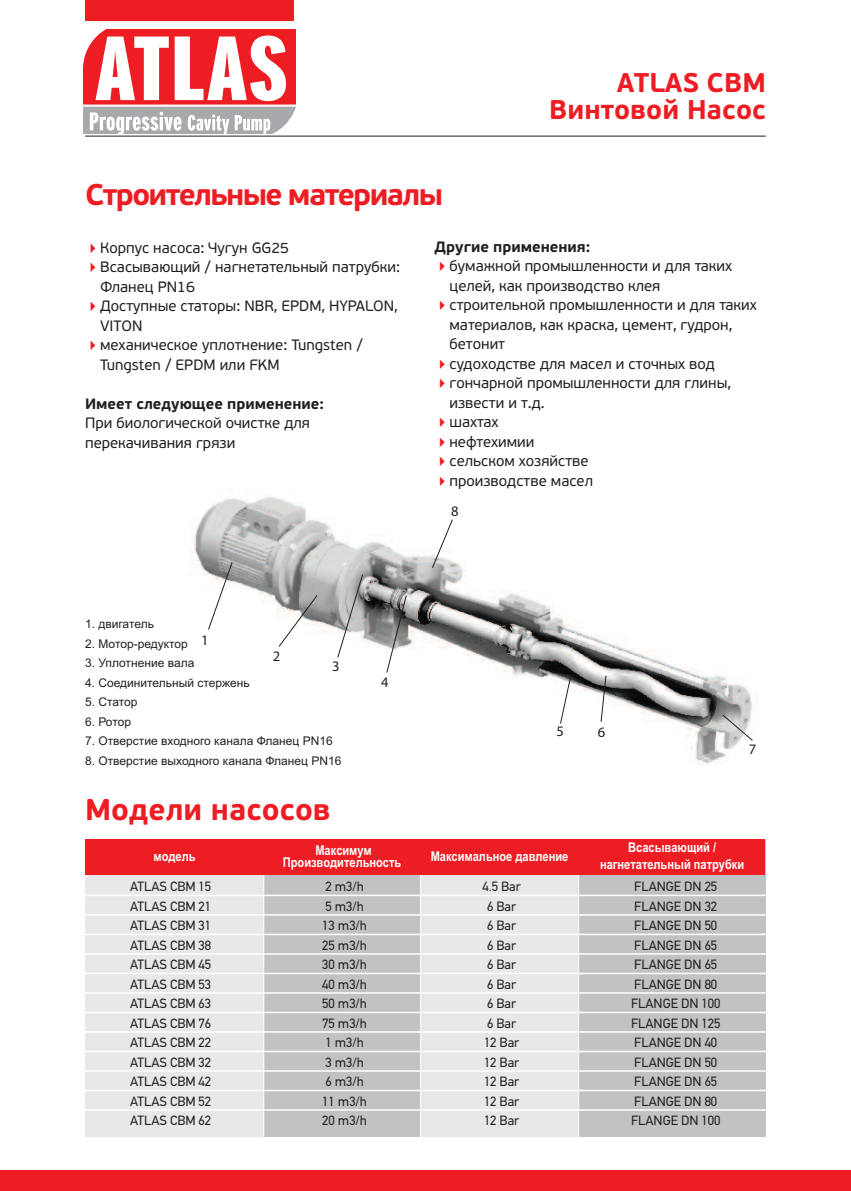
<style>
.page{position:relative;width:851px;height:1191px;background:#fff}
.page>*{position:absolute;margin:0;border:0;box-sizing:border-box;transform-origin:0 0}
.t1{font:700 30px "PF Beau Sans Pro";letter-spacing:-.055em;color:#ee1d23}
.t2{font:700 30px "PF Beau Sans Pro";color:#ee1d23}
.t3{font:700 27px/27px "PF Beau Sans Pro";color:#ee1d23;text-align:right}
.t4{font:15px/19.5px "PF Beau Sans Pro";color:#231f20}
.t5{font:700 15px "PF Beau Sans Pro";color:#231f20}
.t6{font:14.55px "Myriad Pro";color:#231f20}
.t7{font:13.5px "PF Din Text";color:#231f20}
.t8{font:700 13.5px/12px "Arial Narrow";color:#fff;text-align:center}
.t9{font:12px "Arial";color:#231f20}
.s1{color:#ee1d23}
</style>
<div class="page">
<div style="left:0;top:1169px;width:850px;height:22px;background:#ee1d23"></div>
<div style="left:85px;top:0;width:208px;height:21px;background:#ee1d23"></div>
<svg style="left:83px;top:30px;width:213px;height:103px"></svg>
<hr style="left:85px;top:136px;width:680px;height:1px;background:#231f20">
<img style="left:190px;top:496px;width:568px;height:268px">
<svg style="left:431px;top:518px;width:22px;height:51px"></svg>
<svg style="left:207px;top:561px;width:26px;height:69px"></svg>
<svg style="left:278px;top:594px;width:40px;height:54px"></svg>
<svg style="left:336px;top:573px;width:28px;height:85px"></svg>
<svg style="left:385px;top:594px;width:22px;height:79px"></svg>
<svg style="left:559px;top:674px;width:13px;height:50px"></svg>
<svg style="left:600px;top:674px;width:7px;height:48px"></svg>
<svg style="left:721px;top:713px;width:32px;height:28px"></svg>
<div style="left:85px;top:874px;width:493px;height:263px;background:#e7e8e9"></div>
<div style="left:264px;top:840px;width:156px;height:297px;background:#c1c2c4"></div>
<div style="left:578px;top:840px;width:187px;height:297px;background:#c1c2c4"></div>
<hr style="left:85px;top:894px;width:680px;height:2px;background:#fff">
<hr style="left:85px;top:914px;width:680px;height:1px;background:#fff">
<hr style="left:85px;top:933px;width:680px;height:2px;background:#fff">
<hr style="left:85px;top:953px;width:680px;height:1px;background:#fff">
<hr style="left:85px;top:972px;width:680px;height:2px;background:#fff">
<hr style="left:85px;top:992px;width:680px;height:1px;background:#fff">
<hr style="left:85px;top:1011px;width:680px;height:2px;background:#fff">
<hr style="left:85px;top:1031px;width:680px;height:1px;background:#fff">
<hr style="left:85px;top:1050px;width:680px;height:2px;background:#fff">
<hr style="left:85px;top:1070px;width:680px;height:1px;background:#fff">
<hr style="left:85px;top:1089px;width:680px;height:2px;background:#fff">
<hr style="left:85px;top:1109px;width:680px;height:1px;background:#fff">
<hr style="left:263px;top:839px;width:1px;height:298px;background:#fff">
<hr style="left:420px;top:839px;width:1px;height:298px;background:#fff">
<hr style="left:578px;top:839px;width:1px;height:298px;background:#fff">
<div style="left:85px;top:839px;width:179px;height:35px;background:#ee1d23"></div>
<div style="left:264px;top:839px;width:156px;height:35px;background:#ee1d23"></div>
<div style="left:420px;top:839px;width:158px;height:35px;background:#ee1d23"></div>
<div style="left:579px;top:839px;width:186px;height:35px;background:#ee1d23"></div>
<h1 class="t1" style="left:85px;top:176px;width:359px">Строительные материалы</h1>
<h2 class="t3" style="left:549px;top:70px;width:218px">ATLAS CBM<br>Винтовой Насос</h2>
<p class="t4" style="left:85px;top:238px;width:205px"><span class="s1">✔</span>Корпус насоса: Чугун GG25</p>
<p class="t4" style="left:100px;top:258px;width:301px;text-indent:-15px"><span class="s1">✔</span>Всасывающий / нагнетательный патрубки:<br>Фланец PN16</p>
<p class="t4" style="left:100px;top:297px;width:299px;text-indent:-15px"><span class="s1">✔</span>Доступные статоры: NBR, EPDM, HYPALON,<br>VITON</p>
<p class="t4" style="left:100px;top:336px;width:264px;text-indent:-15px"><span class="s1">✔</span>механическое уплотнение: Tungsten /<br>Tungsten / EPDM или FKM</p>
<p class="t5" style="left:85px;top:394px;width:240px">Имеет следующее применение:</p>
<p class="t4" style="left:85px;top:414px;width:226px">При биологической очистке для перекачивания грязи</p>
<p class="t5" style="left:434px;top:237px;width:157px">Другие применения:</p>
<p class="t4" style="left:449px;top:257px;width:284px;text-indent:-15px"><span class="s1">✔</span>бумажной промышленности и для таких целей, как производство клея</p>
<p class="t4" style="left:449px;top:296px;width:309px;text-indent:-15px"><span class="s1">✔</span>строительной промышленности и для таких материалов, как краска, цемент, гудрон, бетонит</p>
<p class="t4" style="left:434px;top:354px;width:282px"><span class="s1">✔</span>судоходстве для масел и сточных вод</p>
<p class="t4" style="left:449px;top:374px;width:283px;text-indent:-15px"><span class="s1">✔</span>гончарной промышленности для глины, извести и т.д.</p>
<p class="t4" style="left:434px;top:413px;width:65px"><span class="s1">✔</span>шахтах</p>
<p class="t4" style="left:434px;top:432px;width:101px"><span class="s1">✔</span>нефтехимии</p>
<p class="t4" style="left:434px;top:452px;width:156px"><span class="s1">✔</span>сельском хозяйстве</p>
<p class="t4" style="left:434px;top:471px;width:160px"><span class="s1">✔</span>производстве масел</p>
<p class="t6" style="left:451px;top:506px;width:9px">8</p>
<p class="t9" style="left:85px;top:617px;width:70px">1. двигатель</p>
<p class="t9" style="left:85px;top:636px;width:104px">2. Мотор-редуктор</p>
<p class="t9" style="left:85px;top:656px;width:111px">3. Уплотнение вала</p>
<p class="t9" style="left:85px;top:675px;width:166px">4. Соединительный стержень</p>
<p class="t9" style="left:85px;top:695px;width:54px">5. Статор</p>
<p class="t9" style="left:85px;top:714px;width:47px">6. Ротор</p>
<p class="t9" style="left:85px;top:734px;width:249px">7. Отверстие входного канала Фланец PN16</p>
<p class="t9" style="left:85px;top:753px;width:258px">8. Отверстие выходного канала Фланец PN16</p>
<h1 class="t2" style="left:85px;top:791px;width:247px">Модели насосов</h1>
<p class="t6" style="left:201px;top:634px;width:9px">1</p>
<p class="t6" style="left:273px;top:651px;width:9px">2</p>
<p class="t6" style="left:332px;top:661px;width:9px">3</p>
<p class="t6" style="left:381px;top:676px;width:9px">4</p>
<p class="t6" style="left:556px;top:725px;width:9px">5</p>
<p class="t6" style="left:597px;top:727px;width:9px">6</p>
<p class="t6" style="left:748px;top:743px;width:9px">7</p>
<p class="t8" style="left:153px;top:850px;width:43px">модель</p>
<p class="t8" style="left:283px;top:844px;width:120px">Максимум<br>Производительность</p>
<p class="t8" style="left:430px;top:850px;width:139px">Максимальное давление</p>
<p class="t8" style="left:600px;top:839px;width:146px;line-height:16.2px">Всасывающий / нагнетательный патрубки</p>
<p class="t7" style="left:130px;top:878px;width:83px">ATLAS CBM 15</p>
<p class="t7" style="left:325px;top:878px;width:40px">2 m3/h</p>
<p class="t7" style="left:482px;top:878px;width:40px">4.5 Bar</p>
<p class="t7" style="left:634px;top:878px;width:84px">FLANGE DN 25</p>
<p class="t7" style="left:130px;top:898px;width:83px">ATLAS CBM 21</p>
<p class="t7" style="left:325px;top:898px;width:40px">5 m3/h</p>
<p class="t7" style="left:487px;top:898px;width:30px">6 Bar</p>
<p class="t7" style="left:634px;top:898px;width:84px">FLANGE DN 32</p>
<p class="t7" style="left:130px;top:917px;width:83px">ATLAS CBM 31</p>
<p class="t7" style="left:322px;top:917px;width:46px">13 m3/h</p>
<p class="t7" style="left:487px;top:917px;width:30px">6 Bar</p>
<p class="t7" style="left:634px;top:917px;width:84px">FLANGE DN 50</p>
<p class="t7" style="left:130px;top:937px;width:83px">ATLAS CBM 38</p>
<p class="t7" style="left:322px;top:937px;width:46px">25 m3/h</p>
<p class="t7" style="left:487px;top:937px;width:30px">6 Bar</p>
<p class="t7" style="left:634px;top:937px;width:84px">FLANGE DN 65</p>
<p class="t7" style="left:130px;top:956px;width:83px">ATLAS CBM 45</p>
<p class="t7" style="left:322px;top:956px;width:46px">30 m3/h</p>
<p class="t7" style="left:487px;top:956px;width:30px">6 Bar</p>
<p class="t7" style="left:634px;top:956px;width:84px">FLANGE DN 65</p>
<p class="t7" style="left:130px;top:976px;width:83px">ATLAS CBM 53</p>
<p class="t7" style="left:322px;top:976px;width:46px">40 m3/h</p>
<p class="t7" style="left:487px;top:976px;width:30px">6 Bar</p>
<p class="t7" style="left:634px;top:976px;width:84px">FLANGE DN 80</p>
<p class="t7" style="left:130px;top:995px;width:83px">ATLAS CBM 63</p>
<p class="t7" style="left:322px;top:995px;width:46px">50 m3/h</p>
<p class="t7" style="left:487px;top:995px;width:30px">6 Bar</p>
<p class="t7" style="left:631px;top:995px;width:91px">FLANGE DN 100</p>
<p class="t7" style="left:130px;top:1015px;width:83px">ATLAS CBM 76</p>
<p class="t7" style="left:322px;top:1015px;width:46px">75 m3/h</p>
<p class="t7" style="left:487px;top:1015px;width:30px">6 Bar</p>
<p class="t7" style="left:631px;top:1015px;width:91px">FLANGE DN 125</p>
<p class="t7" style="left:130px;top:1034px;width:83px">ATLAS CBM 22</p>
<p class="t7" style="left:325px;top:1034px;width:40px">1 m3/h</p>
<p class="t7" style="left:484px;top:1034px;width:37px">12 Bar</p>
<p class="t7" style="left:634px;top:1034px;width:84px">FLANGE DN 40</p>
<p class="t7" style="left:130px;top:1054px;width:83px">ATLAS CBM 32</p>
<p class="t7" style="left:325px;top:1054px;width:40px">3 m3/h</p>
<p class="t7" style="left:484px;top:1054px;width:37px">12 Bar</p>
<p class="t7" style="left:634px;top:1054px;width:84px">FLANGE DN 50</p>
<p class="t7" style="left:130px;top:1073px;width:83px">ATLAS CBM 42</p>
<p class="t7" style="left:325px;top:1073px;width:40px">6 m3/h</p>
<p class="t7" style="left:484px;top:1073px;width:37px">12 Bar</p>
<p class="t7" style="left:634px;top:1073px;width:84px">FLANGE DN 65</p>
<p class="t7" style="left:130px;top:1093px;width:83px">ATLAS CBM 52</p>
<p class="t7" style="left:322px;top:1093px;width:46px">11 m3/h</p>
<p class="t7" style="left:484px;top:1093px;width:37px">12 Bar</p>
<p class="t7" style="left:634px;top:1093px;width:84px">FLANGE DN 80</p>
<p class="t7" style="left:130px;top:1112px;width:83px">ATLAS CBM 62</p>
<p class="t7" style="left:322px;top:1112px;width:46px">20 m3/h</p>
<p class="t7" style="left:484px;top:1112px;width:37px">12 Bar</p>
<p class="t7" style="left:631px;top:1112px;width:91px">FLANGE DN 100</p>
</div>
